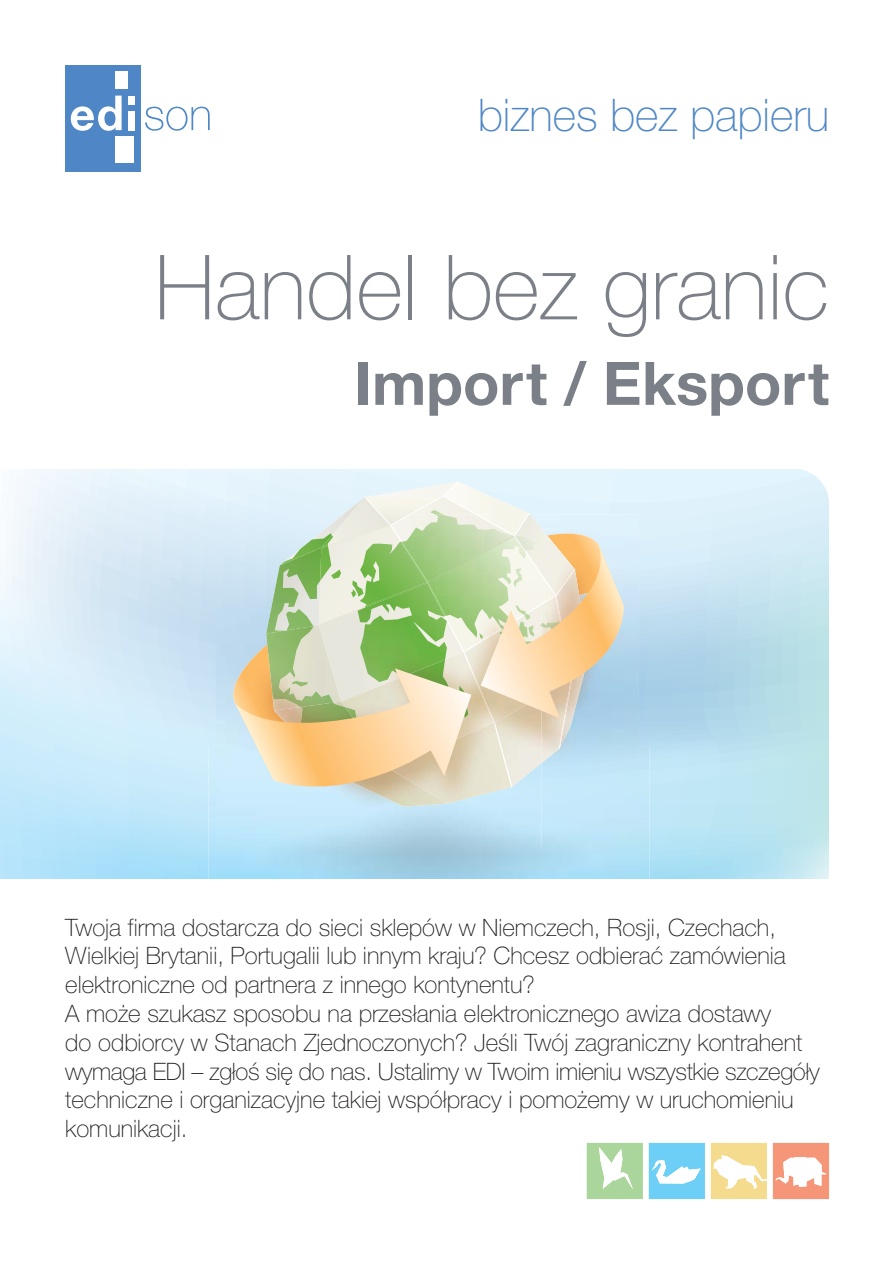
<style>
.page{position:relative;width:893px;height:1263px;background:#fff}
.page>*{position:absolute;margin:0;border:0;box-sizing:border-box;transform-origin:0 0}
.t1{font:100 90px "Helvetica Neue CE";color:#7b7f87}
.t2{font:700 60px "Helvetica Neue CE";color:#7b7f87}
.t3{font:100 45px "Helvetica Neue CE";color:#4f87c6}
.t4{font:100 24px/28.8px "Helvetica Neue CE";color:#231f20}
</style>
<div class="page">
<svg style="left:649px;top:1143px;width:56px;height:56px"></svg>
<svg style="left:587px;top:1143px;width:56px;height:56px"></svg>
<svg style="left:711px;top:1143px;width:118px;height:56px"></svg>
<svg style="left:0;top:469px;width:829px;height:410px;background:#cbe8f5"></svg>
<img style="left:208px;top:747px;width:441px;height:132px">
<img style="left:216px;top:609px;width:19px;height:138px">
<img style="left:231px;top:644px;width:4px;height:103px">
<img style="left:216px;top:747px;width:325px;height:99px">
<img style="left:344px;top:804px;width:103px;height:3px">
<img style="left:624px;top:514px;width:15px;height:233px">
<img style="left:624px;top:747px;width:15px;height:51px">
<svg style="left:235px;top:481px;width:389px;height:323px;background:#d6dabe"></svg>
<div style="left:65px;top:65px;width:76px;height:107px;background:#4f87c6"></div>
<div style="left:128px;top:96px;width:6px;height:9px;background:#fff"></div>
<svg style="left:71px;top:96px;width:51px;height:35px"></svg>
<div style="left:128px;top:111px;width:6px;height:19px;background:#fff"></div>
<div style="left:116px;top:136px;width:18px;height:27px;background:#fff"></div>
<div style="left:115px;top:71px;width:13px;height:18px;background:#fff"></div>
<svg style="left:145px;top:107px;width:65px;height:24px"></svg>
<h3 class="t3" style="left:478px;top:98px;width:353px">biznes bez papieru</h3>
<h1 class="t1" style="left:154px;top:255px;width:676px">Handel bez granic</h1>
<h2 class="t2" style="left:354px;top:362px;width:476px">Import / Eksport</h2>
<p class="t4" style="left:65px;top:915px;width:756px">Twoja firma dostarcza do sieci sklepów w Niemczech, Rosji, Czechach, Wielkiej Brytanii, Portugalii lub innym kraju? Chcesz odbierać zamówienia elektroniczne od partnera z innego kontynentu?<br>A może szukasz sposobu na przesłania elektronicznego awiza dostawy<br>do odbiorcy w Stanach Zjednoczonych? Jeśli Twój zagraniczny kontrahent wymaga EDI – zgłoś się do nas. Ustalimy w Twoim imieniu wszystkie szczegóły techniczne i organizacyjne takiej współpracy i pomożemy w uruchomieniu komunikacji.</p>
</div>
